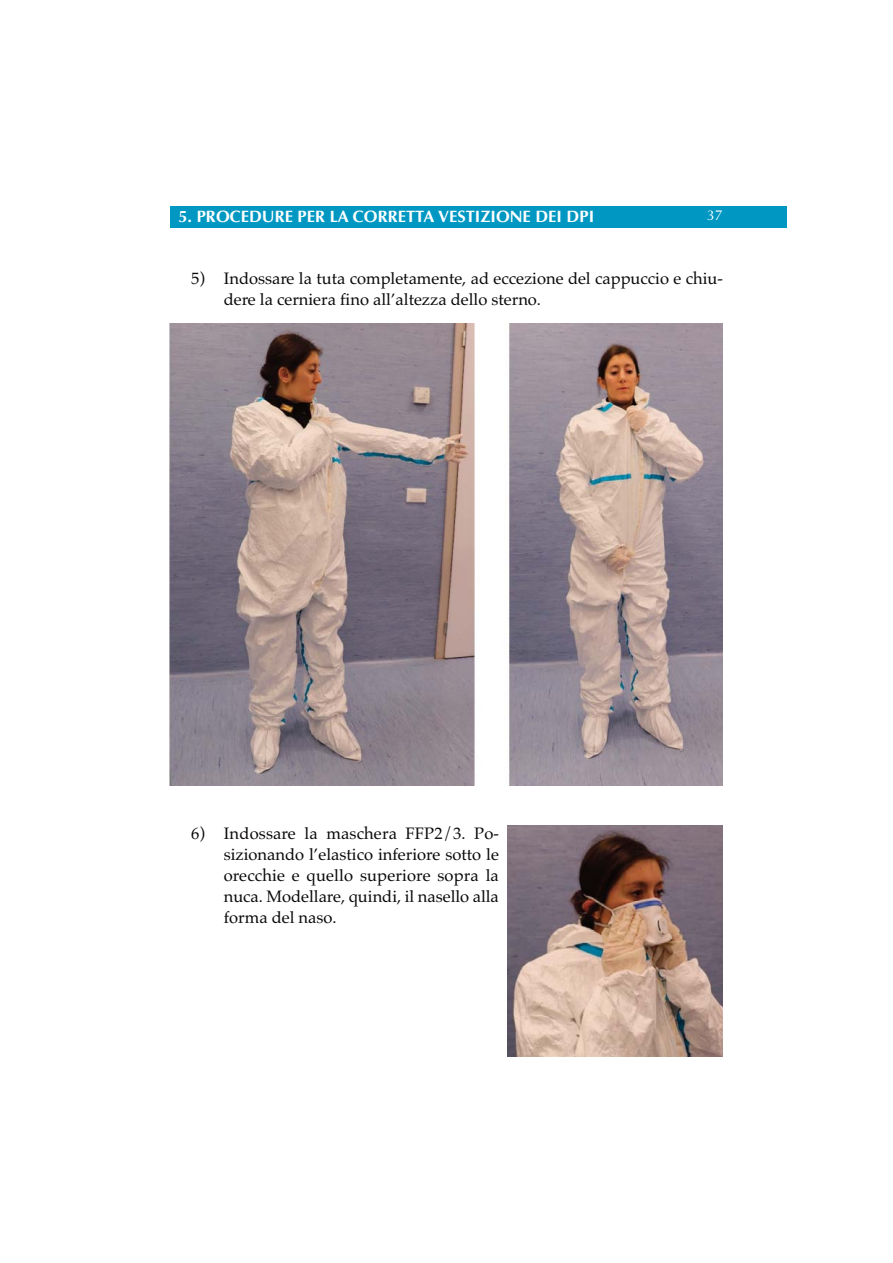
<style>
.page{position:relative;width:893px;height:1263px;background:#fff}
.page>*{position:absolute;margin:0;border:0;box-sizing:border-box;transform-origin:0 0}
.t1{font:16.5px/21px "Palatino";color:#0a0707}
.t2{font:700 16.5px "Optima";color:#fff}
.t3{font:14.25px "Optima";color:#fff}
</style>
<div class="page">
<div style="left:170px;top:206px;width:616px;height:21px;background:#0098c2"></div>
<img style="left:508px;top:826px;width:215px;height:231px">
<img style="left:170px;top:323px;width:553px;height:462px">
<p class="t2" style="left:178px;top:210px;width:417px">5. PROCEDURE PER LA CORRETTA VESTIZIONE DEI DPI</p>
<p class="t3" style="left:707px;top:210px;width:17px">37</p>
<p class="t1" style="left:224px;top:269px;width:501px;text-indent:-33px">5) Indossare la tuta completamente, ad eccezione del cappuccio e chiu&shy;dere la cerniera fino all’altezza dello sterno.</p>
<p class="t1" style="left:224px;top:824px;width:277px;text-align:justify;text-indent:-33px">6) Indossare la maschera FFP2/3. Po&shy;sizionando l’elastico inferiore sotto le orecchie e quello superiore sopra la nuca. Modellare, quindi, il nasello alla forma del naso.</p>
</div>
